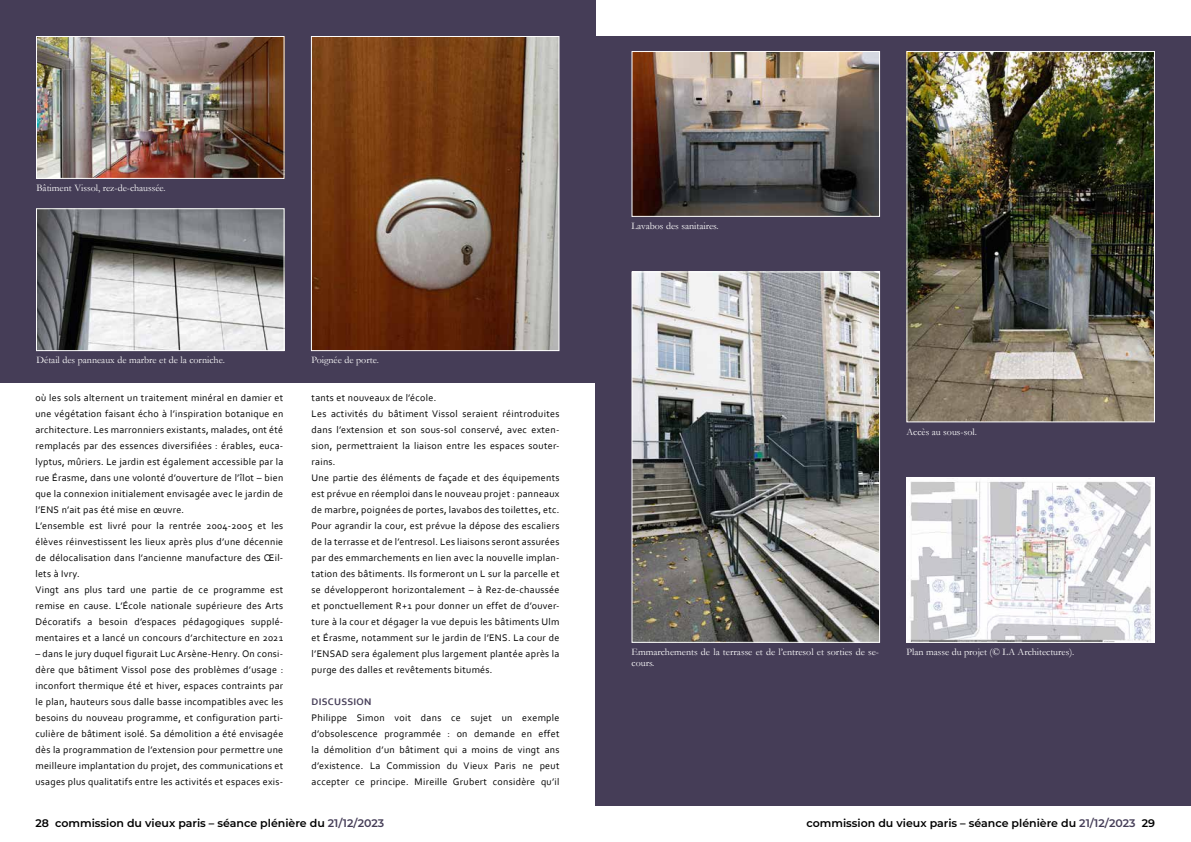
<style>
.page{position:relative;width:1191px;height:842px;background:#fff}
.page>*{position:absolute;margin:0;border:0;box-sizing:border-box;transform-origin:0 0}
.t1{font:600 11px "Montserrat";color:#000}
.t2{font:10px/16px "Corbel";letter-spacing:.03em;color:#000}
.t3{font:10px "Garamond";color:#fff}
.t4{font:700 10px "Corbel";letter-spacing:.03em;color:#453d57}
.s1{color:#453d57}
</style>
<div class="page">
<div style="left:595px;top:36px;width:596px;height:770px;background:#453d57"></div>
<div style="left:0;top:0;width:595px;height:383px;background:#453d57"></div>
<img style="left:313px;top:38px;width:244px;height:311px">
<div style="left:311px;top:36px;width:248px;height:315px;border:1px solid #fff"></div>
<img style="left:38px;top:210px;width:244px;height:139px">
<div style="left:36px;top:208px;width:248px;height:143px;border:1px solid #fff"></div>
<img style="left:38px;top:38px;width:244px;height:139px">
<div style="left:36px;top:36px;width:248px;height:143px;border:1px solid #fff"></div>
<img style="left:633px;top:53px;width:245px;height:162px">
<div style="left:631px;top:51px;width:249px;height:166px;border:1px solid #fff"></div>
<img style="left:908px;top:479px;width:245px;height:162px">
<div style="left:906px;top:477px;width:249px;height:166px;border:1px solid #fff"></div>
<img style="left:633px;top:273px;width:245px;height:368px">
<div style="left:631px;top:271px;width:249px;height:372px;border:1px solid #fff"></div>
<img style="left:908px;top:53px;width:245px;height:367px">
<div style="left:906px;top:51px;width:249px;height:371px;border:1px solid #fff"></div>
<p class="t3" style="left:36px;top:181px;width:131px">Bâtiment Vissol, rez-de-chaussée.</p>
<p class="t3" style="left:36px;top:353px;width:190px">Détail des panneaux de marbre et de la corniche.</p>
<p class="t3" style="left:311px;top:353px;width:69px">Poignée de porte.</p>
<p class="t2" style="left:35px;top:389px;width:249px">où les sols alternent un traitement minéral en damier et une végétation faisant écho à l’inspiration botanique en architecture. Les marronniers existants, malades, ont été remplacés par des essences diversifiées : érables, euca&shy;lyptus, mûriers. Le jardin est également accessible par la rue Érasme, dans une volonté d’ouverture de l’îlot – bien que la connexion initialement envisagée avec le jardin de l’ENS n’ait pas été mise en œuvre.<br>L’ensemble est livré pour la rentrée 2004-2005 et les élèves réinvestissent les lieux après plus d’une décennie de délocalisation dans l’ancienne manufacture des Œil&shy;lets à Ivry.<br>Vingt ans plus tard une partie de ce programme est remise en cause. L’École nationale supérieure des Arts Décoratifs a besoin d’espaces pédagogiques supplé&shy;mentaires et a lancé un concours d’architecture en 2021</p>
<p class="t2" style="left:35px;top:645px;width:249px;text-align:justify">– dans le jury duquel figurait Luc Arsène-Henry. On consi&shy;dère que bâtiment Vissol pose des problèmes d’usage : inconfort thermique été et hiver, espaces contraints par le plan, hauteurs sous dalle basse incompatibles avec les besoins du nouveau programme, et configuration parti&shy;culière de bâtiment isolé. Sa démolition a été envisagée dès la programmation de l’extension pour permettre une meilleure implantation du projet, des communications et usages plus qualitatifs entre les activités et espaces exis-</p>
<p class="t2" style="left:312px;top:389px;width:249px">tants et nouveaux de l’école.<br>Les activités du bâtiment Vissol seraient réintroduites dans l’extension et son sous-sol conservé, avec exten&shy;sion, permettraient la liaison entre les espaces souter&shy;rains.<br>Une partie des éléments de façade et des équipements est prévue en réemploi dans le nouveau projet : panneaux de marbre, poignées de portes, lavabos des toilettes, etc.<br>Pour agrandir la cour, est prévue la dépose des escaliers de la terrasse et de l’entresol. Les liaisons seront assurées par des emmarchements en lien avec la nouvelle implan&shy;tation des bâtiments. Ils formeront un L sur la parcelle et se développeront horizontalement – à Rez-de-chaussée et ponctuellement R+1 pour donner un effet de d’ouver&shy;ture à la cour et dégager la vue depuis les bâtiments Ulm et Érasme, notamment sur le jardin de l’ENS. La cour de l’ENSAD sera également plus largement plantée après la purge des dalles et revêtements bitumés.</p>
<p class="t4" style="left:312px;top:695px;width:61px">DISCUSSION</p>
<p class="t2" style="left:312px;top:709px;width:249px;text-align:justify">Philippe Simon voit dans ce sujet un exemple d’obsolescence programmée : on demande en effet la démolition d’un bâtiment qui a moins de vingt ans d’existence. La Commission du Vieux Paris ne peut accepter ce principe. Mireille Grubert considère qu’il</p>
<p class="t3" style="left:631px;top:219px;width:89px">Lavabos des sanitaires.</p>
<p class="t3" style="left:906px;top:425px;width:72px">Accès au sous-sol.</p>
<p class="t3" style="left:631px;top:645px;width:249px">Emmarchements de la terrasse et de l’entresol et sorties de se-</p>
<p class="t3" style="left:906px;top:645px;width:170px">Plan masse du projet (© LA Architectures).</p>
<p class="t3" style="left:631px;top:656px;width:24px">cours.</p>
<p class="t1" style="left:35px;top:816px;width:350px">28 commission du vieux paris – séance plénière du <span class="s1">21/12/2023</span></p>
<p class="t1" style="left:806px;top:815px;width:350px">commission du vieux paris – séance plénière du <span class="s1">21/12/2023</span> 29</p>
</div>
